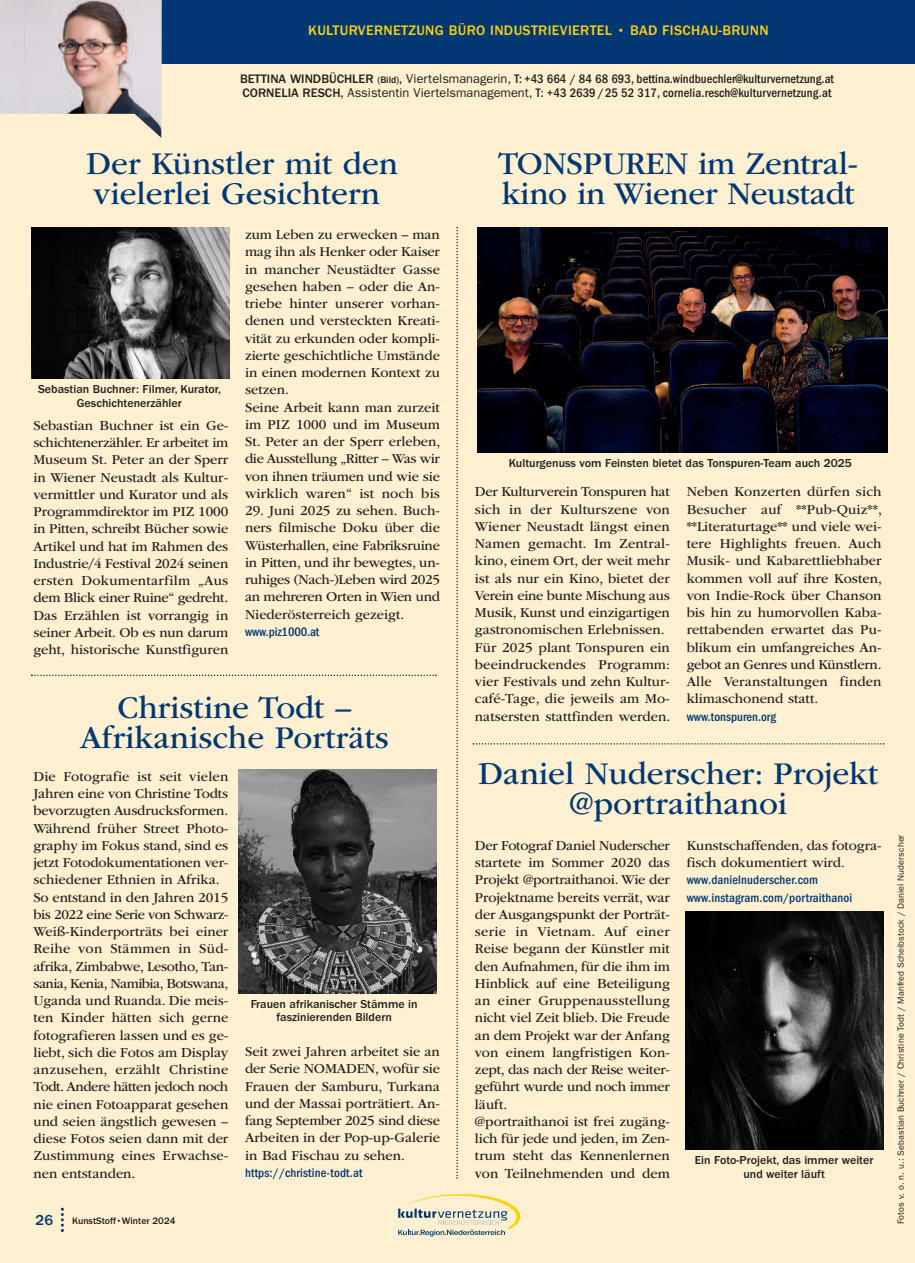
<style>
.page{position:relative;width:915px;height:1263px;background:#fff}
.page>*{position:absolute;margin:0;border:0;box-sizing:border-box;transform-origin:0 0}
.t1{font:33px/30px "ITC Garamond Std";color:#013874;text-align:center}
.t2{font:500 15px "ITC Franklin Gothic Std";color:#013874}
.t3{font:14.25px/17.2px "ITC Garamond Std";color:#231f20}
.t4{font:500 14.25px "ITC Franklin Gothic Std";letter-spacing:.025em;color:#fed304}
.t5{font:500 condensed 12.75px/14.2px "ITC Franklin Gothic Std";color:#231f20}
.t6{font:500 condensed 12.75px/17.2px "ITC Franklin Gothic Std";letter-spacing:.01em;color:#013874}
.t7{font:500 condensed 12.75px "ITC Franklin Gothic Std";letter-spacing:-.01em;color:#013874}
.t8{font:500 12px/13.5px "ITC Franklin Gothic Std";color:#231f20;text-align:center}
.t9{font:500 9.75px "ITC Franklin Gothic Std";color:#231f20}
.t10{font:9px "ITC Franklin Gothic Std";letter-spacing:.01em;color:#231f20}
.s1{font-stretch:normal}
.s2{font-stretch:normal;font-size:9.75px}
.s3{font-weight:400;font-stretch:normal}
</style>
<div class="page">
<div style="left:0;top:0;width:914px;height:1263px;background:#fef0d0"></div>
<img style="left:477px;top:228px;width:410px;height:224px">
<img style="left:32px;top:228px;width:198px;height:150px">
<svg style="left:472px;top:743px;width:412px;height:2px"></svg>
<svg style="left:456px;top:227px;width:2px;height:952px"></svg>
<div style="left:0;top:0;width:914px;height:64px;background:#013874"></div>
<img style="left:0;top:0;width:162px;height:138px">
<svg style="left:61px;top:1208px;width:3px;height:24px"></svg>
<svg style="left:398px;top:1194px;width:122px;height:42px"></svg>
<img style="left:685px;top:911px;width:197px;height:239px">
<svg style="left:31px;top:674px;width:405px;height:2px"></svg>
<img style="left:239px;top:769px;width:197px;height:224px">
<p class="t4" style="left:308px;top:25px;width:461px">KULTURVERNETZUNG BÜRO INDUSTRIEVIERTEL • BAD FISCHAU-BRUNN</p>
<p class="t5" style="left:240px;top:72px;width:595px"><span class="s1">BETTINA WINDBÜCHLER</span> <span class="s2">(Bild)</span><span class="s1">,</span> <span class="s3">Viertelsmanagerin,</span> T: +43 664 / 84 68 693, bettina.windbuechler@kulturvernetzung.at<br><span class="s1">CORNELIA RESCH,</span> <span class="s3">Assistentin Viertelsmanagement,</span> T: +43 2639 /25 52 317, cornelia.resch@kulturvernetzung.at</p>
<h1 class="t1" style="left:86px;top:151px;width:313px;text-align:left">Der Künstler mit den vielerlei Gesichtern</h1>
<p class="t8" style="left:38px;top:383px;width:184px">Sebastian Buchner: Filmer, Kurator,<br>Geschichtenerzähler</p>
<p class="t3" style="left:33px;top:418px;width:196px;text-align:justify">Sebastian Buchner ist ein Ge&shy;schichtenerzähler. Er arbeitet im Museum St. Peter an der Sperr in Wiener Neustadt als Kultur&shy;vermittler und Kurator und als Programmdirektor im PIZ 1000 in Pitten, schreibt Bücher sowie Artikel und hat im Rahmen des Industrie/4 Festival 2024 seinen ersten Dokumentarfilm „Aus dem Blick einer Ruine“ gedreht.<br>Das Erzählen ist vorrangig in seiner Arbeit. Ob es nun darum geht, historische Kunstfiguren</p>
<p class="t3" style="left:245px;top:227px;width:197px">zum Leben zu erwecken – man mag ihn als Henker oder Kaiser in mancher Neustädter Gasse gesehen haben – oder die An&shy;triebe hinter unserer vorhan&shy;denen und versteckten Kreati&shy;vität zu erkunden oder kompli&shy;zierte geschichtliche Umstände in einen modernen Kontext zu setzen.<br>Seine Arbeit kann man zurzeit im PIZ 1000 und im Museum<br>St. Peter an der Sperr erleben, die Ausstellung „Ritter – Was wir von ihnen träumen und wie sie wirklich waren“ ist noch bis</p>
<p class="t3" style="left:245px;top:503px;width:196px;text-align:justify">29. Juni 2025 zu sehen. Buch&shy;ners filmische Doku über die Wüsterhallen, eine Fabriksruine in Pitten, und ihr bewegtes, un&shy;ruhiges (Nach-)Leben wird 2025 an mehreren Orten in Wien und Niederösterreich gezeigt.</p>
<p class="t7" style="left:245px;top:627px;width:76px">www.piz1000.at</p>
<h1 class="t1" style="left:80px;top:695px;width:310px">Christine Todt –<br>Afrikanische Porträts</h1>
<p class="t3" style="left:33px;top:769px;width:196px">Die Fotografie ist seit vielen<br>Jahren eine von Christine Todts bevorzugten Ausdrucksformen.<br>Während früher Street Photo&shy;graphy im Fokus stand, sind es jetzt Fotodokumentationen ver&shy;schiedener Ethnien in Afrika.<br>So entstand in den Jahren 2015 bis 2022 eine Serie von Schwarz-<br>Weiß-Kinderporträts bei einer<br>Reihe von Stämmen in Süd&shy;afrika, Zimbabwe, Lesotho, Tan&shy;sania, Kenia, Namibia, Botswana,<br>Uganda und Ruanda. Die meis&shy;ten Kinder hätten sich gerne fotografieren lassen und es ge&shy;liebt, sich die Fotos am Display anzusehen, erzählt Christine<br>Todt. Andere hätten jedoch noch nie einen Fotoapparat gesehen und seien ängstlich gewesen – diese Fotos seien dann mit der<br>Zustimmung eines Erwachse&shy;nen entstanden.</p>
<p class="t2" style="left:36px;top:1215px;width:19px">26</p>
<p class="t9" style="left:72px;top:1217px;width:105px">KunstStoff•Winter 2024</p>
<p class="t8" style="left:251px;top:998px;width:168px">Frauen afrikanischer Stämme in faszinierenden Bildern</p>
<p class="t3" style="left:245px;top:1044px;width:196px;text-align:justify">Seit zwei Jahren arbeitet sie an der Serie NOMADEN, wofür sie Frauen der Samburu, Turkana und der Massai porträtiert. An&shy;fang September 2025 sind diese Arbeiten in der Pop-up-Galerie in Bad Fischau zu sehen.</p>
<p class="t6" style="left:245px;top:1165px;width:119px">https://christine-todt.at</p>
<h1 class="t1" style="left:498px;top:151px;width:361px;text-align:left">TONSPUREN im Zentral&shy;kino in Wiener Neustadt</h1>
<p class="t8" style="left:508px;top:457px;width:344px">Kulturgenuss vom Feinsten bietet das Tonspuren-Team auch 2025</p>
<p class="t3" style="left:475px;top:484px;width:197px">Der Kulturverein Tonspuren hat sich in der Kulturszene von<br>Wiener Neustadt längst einen<br>Namen gemacht. Im Zentral&shy;kino, einem Ort, der weit mehr ist als nur ein Kino, bietet der<br>Verein eine bunte Mischung aus<br>Musik, Kunst und einzigartigen gastronomischen Erlebnissen.<br>Für 2025 plant Tonspuren ein beeindruckendes Programm: vier Festivals und zehn Kultur&shy;café-Tage, die jeweils am Mo&shy;natsersten stattfinden werden.</p>
<p class="t3" style="left:686px;top:484px;width:197px;text-align:justify">Neben Konzerten dürfen sich Besucher auf **Pub-Quiz**, **Literaturtage** und viele wei&shy;tere Highlights freuen. Auch Musik- und Kabarettliebhaber kommen voll auf ihre Kosten, von Indie-Rock über Chanson bis hin zu humorvollen Kaba&shy;rettabenden erwartet das Pu&shy;blikum ein umfangreiches An&shy;gebot an Genres und Künstlern.<br>Alle Veranstaltungen finden klimaschonend statt.</p>
<p class="t6" style="left:686px;top:709px;width:91px">www.tonspuren.org</p>
<h1 class="t1" style="left:478px;top:761px;width:401px">Daniel Nuderscher: Projekt @portraithanoi</h1>
<p class="t3" style="left:686px;top:838px;width:196px">Kunstschaffenden, das fotogra&shy;fisch dokumentiert wird.</p>
<p class="t6" style="left:686px;top:872px;width:167px">www.danielnuderscher.com www.instagram.com/portraithanoi</p>
<p class="t3" style="left:474px;top:838px;width:196px">Der Fotograf Daniel Nuderscher startete im Sommer 2020 das<br>Projekt @portraithanoi. Wie der<br>Projektname bereits verrät, war der Ausgangspunkt der Porträt&shy;serie in Vietnam. Auf einer<br>Reise begann der Künstler mit den Aufnahmen, für die ihm im<br>Hinblick auf eine Beteiligung an einer Gruppenausstellung nicht viel Zeit blieb. Die Freude an dem Projekt war der Anfang von einem langfristigen Kon&shy;zept, das nach der Reise weiter&shy;geführt wurde und noch immer läuft.<br>@portraithanoi ist frei zugäng&shy;lich für jede und jeden, im Zen&shy;trum steht das Kennenlernen von Teilnehmenden und dem</p>
<p class="t8" style="left:694px;top:1154px;width:180px">Ein Foto-Projekt, das immer weiter und weiter läuft</p>
<p class="t10" style="left:897px;top:1224px;width:391px;rotate:-90deg">Fotos v. o. n. u.: Sebastian Buchner / Christine Todt / Manfred Scheibstock / Daniel Nuderscher</p>
</div>
